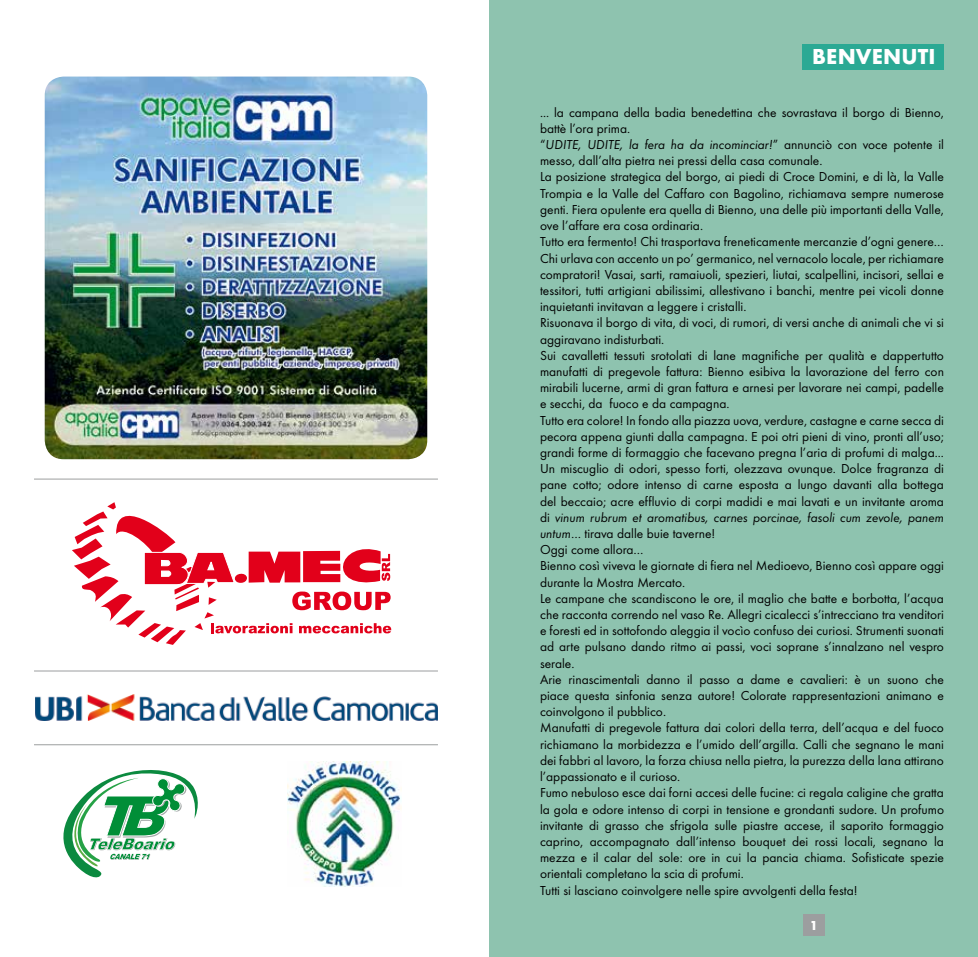
<style>
.page{position:relative;width:978px;height:957px;background:#fff}
.page>*{position:absolute;margin:0;border:0;box-sizing:border-box;transform-origin:0 0}
.t1{font:700 22.5px "Futura T";letter-spacing:.005em;color:#fff}
.t2{font:13.5px/16.2px "Futura T";color:#000}
.t3{font:700 13.5px "Futura T";color:#fff}
.s1{font-style:italic}
</style>
<div class="page">
<div style="left:489px;top:0;width:489px;height:957px;background:#8ec3af"></div>
<div style="left:803px;top:45px;width:141px;height:25px;background:#2ba994"></div>
<div style="left:803px;top:914px;width:22px;height:21px;background:#9c9e9f"></div>
<svg style="left:63px;top:770px;width:135px;height:108px"></svg>
<img style="left:288px;top:762px;width:114px;height:124px">
<img style="left:45px;top:77px;width:382px;height:382px">
<hr style="left:34px;top:670px;width:404px;height:1px;background:#9c9e9f">
<img style="left:35px;top:694px;width:403px;height:26px">
<svg style="left:72px;top:502px;width:319px;height:143px"></svg>
<hr style="left:34px;top:479px;width:404px;height:1px;background:#9c9e9f">
<hr style="left:34px;top:744px;width:404px;height:1px;background:#9c9e9f">
<h1 class="t1" style="left:812px;top:43px;width:125px">BENVENUTI</h1>
<p class="t2" style="left:540px;top:104px;width:406px">... la campana della badia benedettina che sovrastava il borgo di Bienno, battè l’ora prima.<br>“<span class="s1">UDITE, UDITE, la fera ha da incominciar!</span>” annunciò con voce potente il messo, dall’alta pietra nei pressi della casa comunale.<br>La posizione strategica del borgo, ai piedi di Croce Domini, e di là, la Valle Trompia e la Valle del Caffaro con Bagolino, richiamava sempre numerose genti. Fiera opulente era quella di Bienno, una delle più importanti della Valle, ove l’affare era cosa ordinaria.<br>Tutto era fermento! Chi trasportava freneticamente mercanzie d’ogni genere… Chi urlava con accento un po’ germanico, nel vernacolo locale, per richiamare compratori! Vasai, sarti, ramaiuoli, spezieri, liutai, scalpellini, incisori, sellai e tessitori, tutti artigiani abilissimi, allestivano i banchi, mentre pei vicoli donne inquietanti invitavan a leggere i cristalli.<br>Risuonava il borgo di vita, di voci, di rumori, di versi anche di animali che vi si aggiravano indisturbati.<br>Sui cavalletti tessuti srotolati di lane magnifiche per qualità e dappertutto manufatti di pregevole fattura: Bienno esibiva la lavorazione del ferro con mirabili lucerne, armi di gran fattura e arnesi per lavorare nei campi, padelle e secchi, da fuoco e da campagna.<br>Tutto era colore! In fondo alla piazza uova, verdure, castagne e carne secca di pecora appena giunti dalla campagna. E poi otri pieni di vino, pronti all’uso; grandi forme di formaggio che facevano pregna l’aria di profumi di malga...<br>Un miscuglio di odori, spesso forti, olezzava ovunque. Dolce fragranza di pane cotto; odore intenso di carne esposta a lungo davanti alla bottega del beccaio; acre effluvio di corpi madidi e mai lavati e un invitante aroma di <span class="s1">vinum rubrum et aromatibus, carnes porcinae, fasoli cum zevole, panem untum</span>… tirava dalle buie taverne!<br>Oggi come allora…<br>Bienno così viveva le giornate di fiera nel Medioevo, Bienno così appare oggi durante la Mostra Mercato.<br>Le campane che scandiscono le ore, il maglio che batte e borbotta, l’acqua che racconta correndo nel vaso Re. Allegri cicalecci s’intrecciano tra venditori e foresti ed in sottofondo aleggia il vocìo confuso dei curiosi. Strumenti suonati ad arte pulsano dando ritmo ai passi, voci soprane s’innalzano nel vespro serale.<br>Arie rinascimentali danno il passo a dame e cavalieri: è un suono che piace questa sinfonia senza autore! Colorate rappresentazioni animano e coinvolgono il pubblico.<br>Manufatti di pregevole fattura dai colori della terra, dell’acqua e del fuoco richiamano la morbidezza e l’umido dell’argilla. Calli che segnano le mani dei fabbri al lavoro, la forza chiusa nella pietra, la purezza della lana attirano l’appassionato e il curioso.<br>Fumo nebuloso esce dai forni accesi delle fucine: ci regala caligine che gratta la gola e odore intenso di corpi in tensione e grondanti sudore. Un profumo invitante di grasso che sfrigola sulle piastre accese, il saporito formaggio caprino, accompagnato dall’intenso bouquet dei rossi locali, segnano la mezza e il calar del sole: ore in cui la pancia chiama. Sofisticate spezie orientali completano la scia di profumi.<br>Tutti si lasciano coinvolgere nelle spire avvolgenti della festa!</p>
<p class="t3" style="left:810px;top:917px;width:10px">1</p>
</div>
